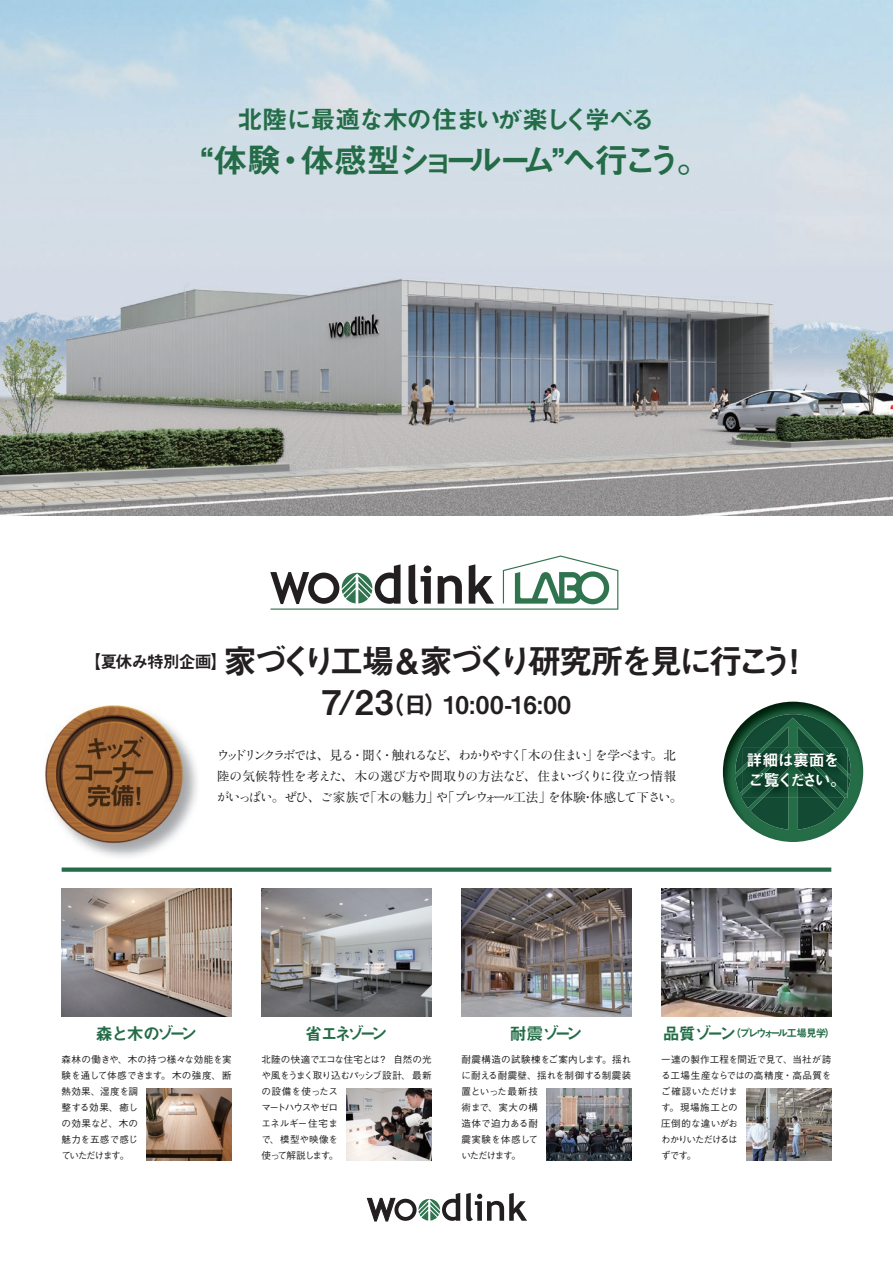
<style>
.page{position:relative;width:893px;height:1263px;background:#fff}
.page>*{position:absolute;margin:0;border:0;box-sizing:border-box;transform-origin:0 0}
.t1{font:34.05px "Midashi Go Pr 6 MB31";letter-spacing:-.135em;color:#231f20}
.t2{font:34.05px "Midashi Go Pr 6 MB31";letter-spacing:-.13em;color:#236c47}
.t3{font:34.05px "Midashi Go Pr 6 MB31";letter-spacing:-.205em;color:#236c47}
.t4{font:25.5px "Midashi Go Pr 6 MB31";letter-spacing:-.06em;color:#236c47}
.t5{font:24.45px "Midashi Go Pr 6 MB31";letter-spacing:-.01em;color:#231f20}
.t6{font:16.95px "Midashi Go Pr 6 MB31";letter-spacing:-.19em;color:#236c47}
.t7{font:16.95px "Midashi Go Pr 6 MB31";letter-spacing:-.065em;color:#231f20}
.t8{font:16.95px "Midashi Go Pr 6 MB31";letter-spacing:-.14em;color:#236c47}
.t9{font:15.9px/20.2px "Midashi Go Pr 6 MB31";letter-spacing:-.06em;color:#fff}
.t10{font:12.75px "Ryumin Pr 6";letter-spacing:.025em;color:#231f20}
.t11{font:12.75px "Ryumin Std Regular KO";letter-spacing:-.195em;color:#231f20}
.t12{font:12.75px "Ryumin Std Regular KO";letter-spacing:-.225em;color:#231f20}
.t13{font:12.75px "Ryumin Std Regular KO";letter-spacing:-.23em;color:#231f20}
.t14{font:10.65px "Midashi Go Pr 6 MB31";letter-spacing:-.215em;color:#236c47}
.t15{font:500 9.6px/15.9px "Gothic BBB Pr 6";letter-spacing:-.01em;color:#231f20}
.t16{font:500 9.6px/15.9px "Gothic BBB Pr 6";letter-spacing:-.045em;color:#231f20}
.s1{font-family:"Ryumin Pr 6"}
.s2{font-family:"Ryumin Std Regular KO"}
</style>
<div class="page">
<img style="left:0;top:0;width:893px;height:516px">
<svg style="left:270px;top:555px;width:348px;height:55px"></svg>
<div style="left:62px;top:867px;width:769px;height:5px;background:#236c47"></div>
<img style="left:62px;top:889px;width:170px;height:127px">
<img style="left:261px;top:889px;width:171px;height:127px">
<img style="left:461px;top:889px;width:170px;height:127px">
<img style="left:661px;top:889px;width:170px;height:127px">
<img style="left:147px;top:1089px;width:85px;height:72px">
<img style="left:347px;top:1089px;width:85px;height:72px">
<img style="left:546px;top:1089px;width:85px;height:72px">
<img style="left:746px;top:1089px;width:85px;height:72px">
<img style="left:723px;top:702px;width:140px;height:140px">
<img style="left:735px;top:714px;width:116px;height:61px">
<img style="left:835px;top:798px;width:10px;height:11px">
<img style="left:741px;top:794px;width:9px;height:14px">
<img style="left:736px;top:727px;width:52px;height:66px">
<img style="left:798px;top:798px;width:37px;height:31px">
<img style="left:750px;top:798px;width:38px;height:31px">
<img style="left:788px;top:772px;width:60px;height:26px">
<img style="left:845px;top:772px;width:3px;height:23px">
<img style="left:786px;top:748px;width:62px;height:24px">
<img style="left:798px;top:751px;width:47px;height:47px">
<img style="left:743px;top:750px;width:45px;height:48px">
<img style="left:743px;top:748px;width:43px;height:42px">
<img style="left:798px;top:774px;width:24px;height:24px">
<img style="left:763px;top:773px;width:25px;height:25px">
<img style="left:45px;top:706px;width:150px;height:145px">
<svg style="left:367px;top:1193px;width:93px;height:28px"></svg>
<svg style="left:466px;top:1193px;width:61px;height:28px"></svg>
<h2 class="t4" style="left:238px;top:99px;width:419px">北陸に最適な木の住まいが楽しく学べる</h2>
<h1 class="t2" style="left:551px;top:133px;width:161px">”へ行こう。</h1>
<h1 class="t3" style="left:300px;top:133px;width:257px">体感型ショールーム</h1>
<h1 class="t2" style="left:199px;top:133px;width:83px">“体験</h1>
<h1 class="t2" style="left:274px;top:133px;width:36px">・</h1>
<h3 class="t7" style="left:84px;top:648px;width:145px">【夏休み特別企画】</h3>
<h1 class="t1" style="left:223px;top:634px;width:577px">家づくり工場＆家づくり研究所を見に行こう!</h1>
<h1 class="t1" style="left:322px;top:674px;width:73px">7/23</h1>
<h3 class="t5" style="left:380px;top:685px;width:49px">（日</h3>
<h3 class="t5" style="left:424px;top:685px;width:26px">(</h3>
<h3 class="t5" style="left:443px;top:685px;width:130px">10:00-16:00</h3>
<h3 class="t11" style="left:392px;top:746px;width:58px"><span class="s1">触</span>れるなど</h3>
<h3 class="t10" style="left:515px;top:745px;width:74px">「木<span class="s2">の</span>住<span class="s2">まい</span></h3>
<h3 class="t10" style="left:585px;top:745px;width:14px">」</h3>
<h3 class="t12" style="left:217px;top:746px;width:139px">ウッドリンクラボでは<span class="s1">、見</span>る</h3>
<h3 class="t11" style="left:595px;top:746px;width:59px">を<span class="s1">学</span>べます</h3>
<h3 class="t10" style="left:362px;top:745px;width:25px">聞<span class="s2">く</span></h3>
<h3 class="t11" style="left:446px;top:746px;width:79px"><span class="s1">、</span>わかりやすく</h3>
<h3 class="t10" style="left:651px;top:745px;width:27px">。北</h3>
<h3 class="t10" style="left:351px;top:745px;width:14px">・</h3>
<h3 class="t10" style="left:381px;top:745px;width:14px">・</h3>
<h3 class="t11" style="left:524px;top:767px;width:154px"><span class="s1">、住</span>まいづくりに<span class="s1">役立</span>つ<span class="s1">情報</span></h3>
<h3 class="t10" style="left:217px;top:766px;width:310px">陸<span class="s2">の</span>気候特性<span class="s2">を</span>考<span class="s2">えた</span>、木<span class="s2">の</span>選<span class="s2">び</span>方<span class="s2">や</span>間取<span class="s2">りの</span>方法<span class="s2">など</span></h3>
<h3 class="t11" style="left:217px;top:788px;width:155px">がいっぱい<span class="s1">。</span>ぜひ<span class="s1">、</span>ご<span class="s1">家族</span>で</h3>
<h3 class="t13" style="left:436px;top:788px;width:117px"><span class="s1">「</span>やプレウォール<span class="s1">工法」</span></h3>
<h3 class="t10" style="left:364px;top:787px;width:76px">「木<span class="s2">の</span>魅力」</h3>
<h3 class="t10" style="left:548px;top:787px;width:136px"><span class="s2">を</span>体験体感<span class="s2">して</span>下<span class="s2">さい</span>。</h3>
<h3 class="t10" style="left:582px;top:787px;width:14px">・</h3>
<h3 class="t9" style="left:747px;top:749px;width:101px">詳細は裏面をご覧ください。</h3>
<h3 class="t8" style="left:96px;top:1020px;width:103px">森と木のゾーン</h3>
<h3 class="t6" style="left:305px;top:1020px;width:84px">省エネゾーン</h3>
<h3 class="t6" style="left:510px;top:1020px;width:74px">耐震ゾーン</h3>
<h3 class="t6" style="left:663px;top:1020px;width:75px">品質ゾーン</h3>
<p class="t14" style="left:739px;top:1025px;width:88px">プレウォール工場見学</p>
<p class="t14" style="left:731px;top:1025px;width:12px">（</p>
<p class="t14" style="left:825px;top:1025px;width:12px">(</p>
<p class="t16" style="left:261px;top:1051px;width:172px">北陸の快適でエコな住宅とは<br>や風をうまく取り込むパッシブ設計、最新の設備を使ったス<br>マートハウスやゼロ<br>エネルギー住宅ま<br>で、模型や映像を<br>使って解説します。</p>
<p class="t15" style="left:461px;top:1051px;width:172px">耐震構造の試験棟をご案内します。揺れに耐える耐震壁、揺れを制御する制震装置といった最新技<br>術まで、実大の構<br>造体で迫力ある耐<br>震実験を体感して<br>いただけます。</p>
<p class="t15" style="left:661px;top:1051px;width:172px">一連の製作工程を間近で見て、当社が誇る工場生産ならではの高精度・高品質をご確認いただけま<br>す。現場施工との<br>圧倒的な違いがお<br>わかりいただけるは<br>ずです。</p>
<p class="t15" style="left:62px;top:1051px;width:172px">森林の働きや、木の持つ様々な効能を実験を通して体感できます。木の強度、断熱効果、湿度を調<br>整する効果、癒し<br>の効果など、木の<br>魅力を五感で感じ<br>ていただけます。</p>
<p class="t15" style="left:378px;top:1051px;width:55px">？　自然の光</p>
</div>
